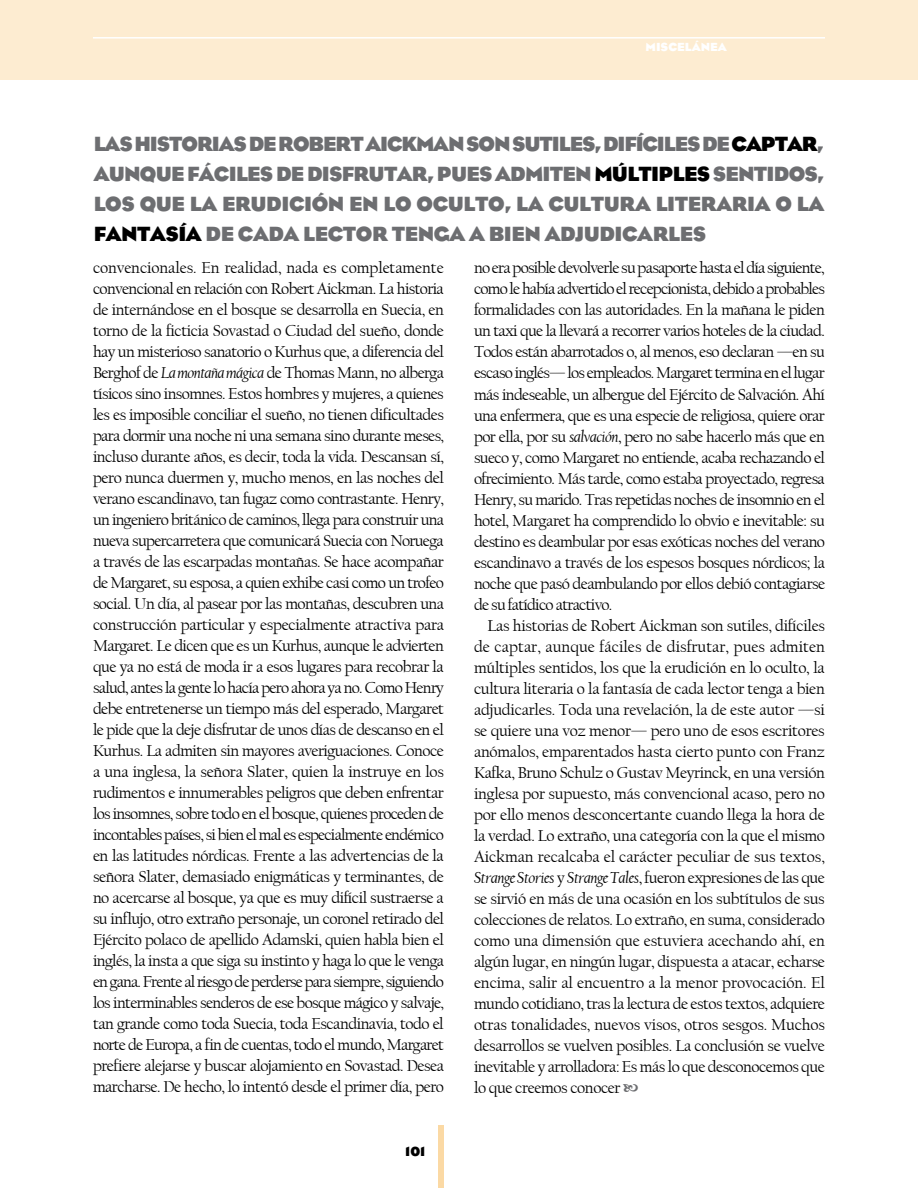
<style>
.page{position:relative;width:918px;height:1188px;background:#fff}
.page>*{position:absolute;margin:0;border:0;box-sizing:border-box;transform-origin:0 0}
.t1{font:700 21px/30px "Eagle";letter-spacing:-.02em;color:#6d6e71;text-align:justify}
.t2{font:16.5px/21px "Californian FB";letter-spacing:-.035em;color:#000;text-align:justify}
.t3{font:700 13.5px "Eagle";color:#000}
.t4{font:700 12px "Eagle";color:#fff}
.s1{color:#000}
.s2{font-style:italic}
</style>
<div class="page">
<div style="left:0;top:0;width:918px;height:80px;background:#fdecd1"></div>
<hr style="left:93px;top:37px;width:732px;height:2px;background:#fff">
<div style="left:438px;top:1125px;width:6px;height:63px;background:#fbd9a4"></div>
<p class="t4" style="left:646px;top:40px;width:83px">MISCELÁNEA</p>
<p class="t1" style="left:94px;top:129px;width:732px">LAS HISTORIAS DE ROBERT AICKMAN SON SUTILES, DIFÍCILES DE <span class="s1">CAPTAR</span>, AUNQUE FÁCILES DE DISFRUTAR, PUES ADMITEN <span class="s1">MÚLTIPLES</span> SENTIDOS, LOS QUE LA ERUDICIÓN EN LO OCULTO, LA CULTURA LITERARIA O LA <span class="s1">FANTASÍA</span> DE CADA LECTOR TENGA A BIEN ADJUDICARLES</p>
<p class="t2" style="left:93px;top:258px;width:353px">convencionales. En realidad, nada es completamente convencional en relación con Robert Aickman. La historia de internándose en el bosque se desarrolla en Suecia, en torno de la ficticia Sovastad o Ciudad del sueño, donde hay un misterioso sanatorio o Kurhus que, a diferencia del Berghof de <span class="s2">La montaña mágica</span> de Thomas Mann, no alberga tísicos sino insomnes. Estos hombres y mujeres, a quienes les es imposible conciliar el sueño, no tienen dificultades para dormir una noche ni una semana sino durante meses, incluso durante años, es decir, toda la vida. Descansan sí, pero nunca duermen y, mucho menos, en las noches del verano escandinavo, tan fugaz como contrastante. Henry, un ingeniero británico de caminos, llega para construir una nueva supercarretera que comunicará Suecia con Noruega a través de las escarpadas montañas. Se hace acompañar de Margaret, su esposa, a quien exhibe casi como un trofeo social. Un día, al pasear por las montañas, descubren una construcción particular y especialmente atractiva para Margaret. Le dicen que es un Kurhus, aunque le advierten que ya no está de moda ir a esos lugares para recobrar la salud, antes la gente lo hacía pero ahora ya no. Como Henry debe entretenerse un tiempo más del esperado, Margaret le pide que la deje disfrutar de unos días de descanso en el Kurhus. La admiten sin mayores averiguaciones. Conoce a una inglesa, la señora Slater, quien la instruye en los rudimentos e innumerables peligros que deben enfrentar los insomnes, sobre todo en el bosque, quienes proceden de incontables países, si bien el mal es especialmente endémico en las latitudes nórdicas. Frente a las advertencias de la señora Slater, demasiado enigmáticas y terminantes, de no acercarse al bosque, ya que es muy difícil sustraerse a su influjo, otro extraño personaje, un coronel retirado del Ejército polaco de apellido Adamski, quien habla bien el inglés, la insta a que siga su instinto y haga lo que le venga en gana. Frente al riesgo de perderse para siempre, siguiendo los interminables senderos de ese bosque mágico y salvaje, tan grande como toda Suecia, toda Escandinavia, todo el norte de Europa, a fin de cuentas, todo el mundo, Margaret prefiere alejarse y buscar alojamiento en Sovastad. Desea marcharse. De hecho, lo intentó desde el primer día, pero</p>
<p class="t2" style="left:474px;top:258px;width:353px">no era posible devolverle su pasaporte hasta el día siguiente, como le había advertido el recepcionista, debido a probables formalidades con las autoridades. En la mañana le piden un taxi que la llevará a recorrer varios hoteles de la ciudad.<br>Todos están abarrotados o, al menos, eso declaran —en su escaso inglés— los empleados. Margaret termina en el lugar más indeseable, un albergue del Ejército de Salvación. Ahí una enfermera, que es una especie de religiosa, quiere orar por ella, por su <span class="s2">salvación</span>, pero no sabe hacerlo más que en sueco y, como Margaret no entiende, acaba rechazando el ofrecimiento. Más tarde, como estaba proyectado, regresa Henry, su marido. Tras repetidas noches de insomnio en el hotel, Margaret ha comprendido lo obvio e inevitable: su destino es deambular por esas exóticas noches del verano escandinavo a través de los espesos bosques nórdicos; la noche que pasó deambulando por ellos debió contagiarse de su fatídico atractivo.</p>
<p class="t2" style="left:474px;top:615px;width:353px;text-indent:13px">Las historias de Robert Aickman son sutiles, difíciles de captar, aunque fáciles de disfrutar, pues admiten múltiples sentidos, los que la erudición en lo oculto, la cultura literaria o la fantasía de cada lector tenga a bien adjudicarles. Toda una revelación, la de este autor —si se quiere una voz menor— pero uno de esos escritores anómalos, emparentados hasta cierto punto con Franz Kafka, Bruno Schulz o Gustav Meyrinck, en una versión inglesa por supuesto, más convencional acaso, pero no por ello menos desconcertante cuando llega la hora de la verdad. Lo extraño, una categoría con la que el mismo Aickman recalcaba el carácter peculiar de sus textos, <span class="s2">Strange Stories</span> y <span class="s2">Strange Tales</span>, fueron expresiones de las que se sirvió en más de una ocasión en los subtítulos de sus colecciones de relatos. Lo extraño, en suma, considerado como una dimensión que estuviera acechando ahí, en algún lugar, en ningún lugar, dispuesta a atacar, echarse encima, salir al encuentro a la menor provocación. El mundo cotidiano, tras la lectura de estos textos, adquiere otras tonalidades, nuevos visos, otros sesgos. Muchos desarrollos se vuelven posibles. La conclusión se vuelve inevitable y arrolladora: Es más lo que desconocemos que lo que creemos conocer</p>
<p class="t3" style="left:405px;top:1144px;width:22px">101</p>
</div>
